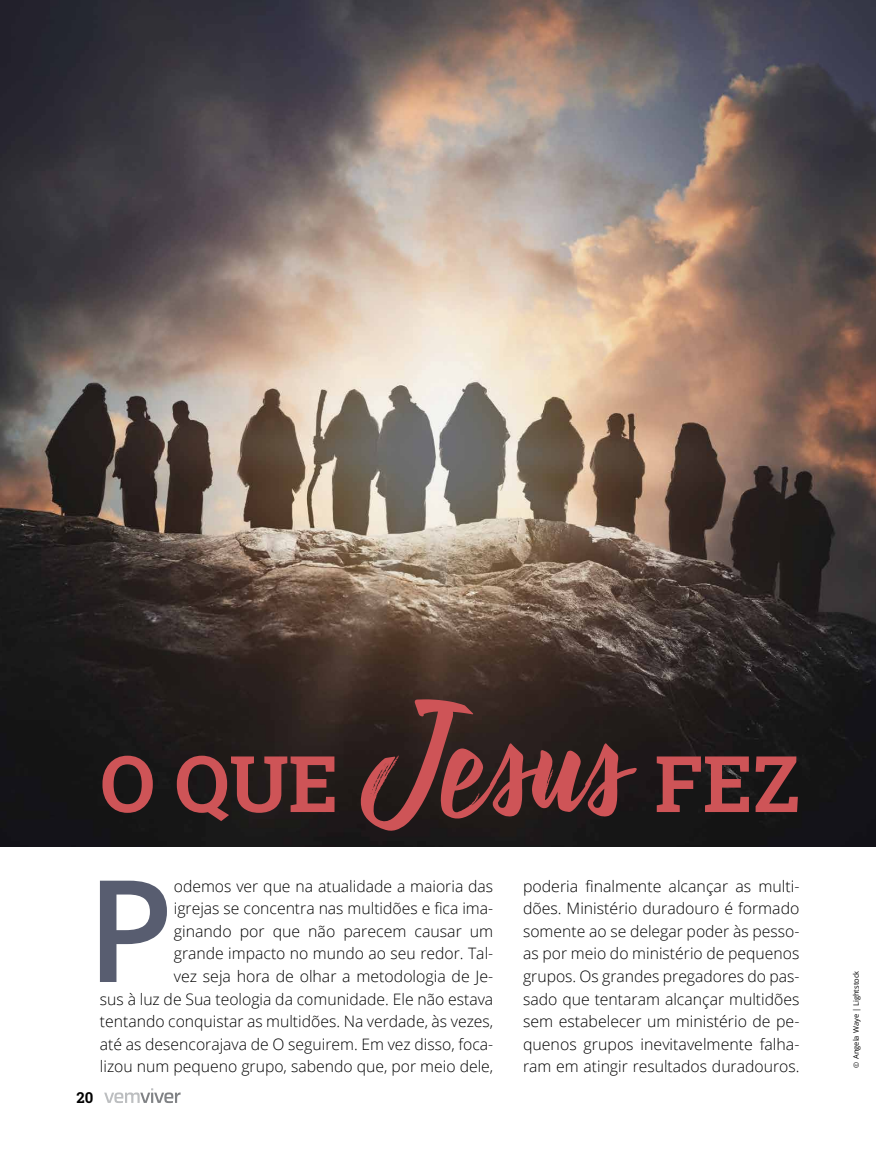
<style>
.page{position:relative;width:876px;height:1149px;background:#fff}
.page>*{position:absolute;margin:0;border:0;box-sizing:border-box;transform-origin:0 0}
.t1{font:600 141.75px "Open Sans";color:#585d70}
.t2{font:700 78px "Roboto Slab";color:#ce5457}
.t3{font:300 15.75px/22.5px "Open Sans";color:#000;text-align:right}
.t4{font:700 15px "Roboto Slab";color:#000}
.t5{font:7.5px "Open Sans";color:#000}
.s1{font-family:"Atlantis the lost City";font-weight:400;font-size:138.9px}
.s2{font-family:"Bariol Serif"}
</style>
<div class="page">
<svg style="left:104px;top:1088px;width:77px;height:14px"></svg>
<img style="left:0;top:0;width:876px;height:846px">
<h2 class="t2" style="left:100px;top:730px;width:701px">O QUE <span class="s1">Jesus</span> FEZ</h2>
<p class="t3" style="left:100px;top:874px;width:395px">odemos ver que na atualidade a maioria das<br>igrejas se concentra nas multidões e fica ima-<br>ginando por que não parecem causar um<br>grande impacto no mundo ao seu redor. Tal-<br>vez seja hora de olhar a metodologia de Je-<br>sus à luz de Sua teologia da comunidade. Ele não estava tentando conquistar as multidões. Na verdade, às vezes, até as desencorajava de O seguirem. Em vez disso, foca&shy;lizou num pequeno grupo, sabendo que, por meio dele,</p>
<p class="t3" style="left:523px;top:874px;width:278px;text-align:justify">poderia finalmente alcançar as multi&shy;dões. Ministério duradouro é formado somente ao se delegar poder às pesso&shy;as por meio do ministério de pequenos grupos. Os grandes pregadores do pas&shy;sado que tentaram alcançar multidões sem estabelecer um ministério de pe&shy;quenos grupos inevitavelmente falha&shy;ram em atingir resultados duradouros.</p>
<h1 class="t1" style="left:87px;top:832px;width:89px">P</h1>
<p class="t4" style="left:77px;top:1086px;width:18px">20</p>
<p class="t5" style="left:851px;top:1067px;width:99px;rotate:-90deg"><span class="s2">©</span> Angela Waye | Lightstock</p>
</div>
